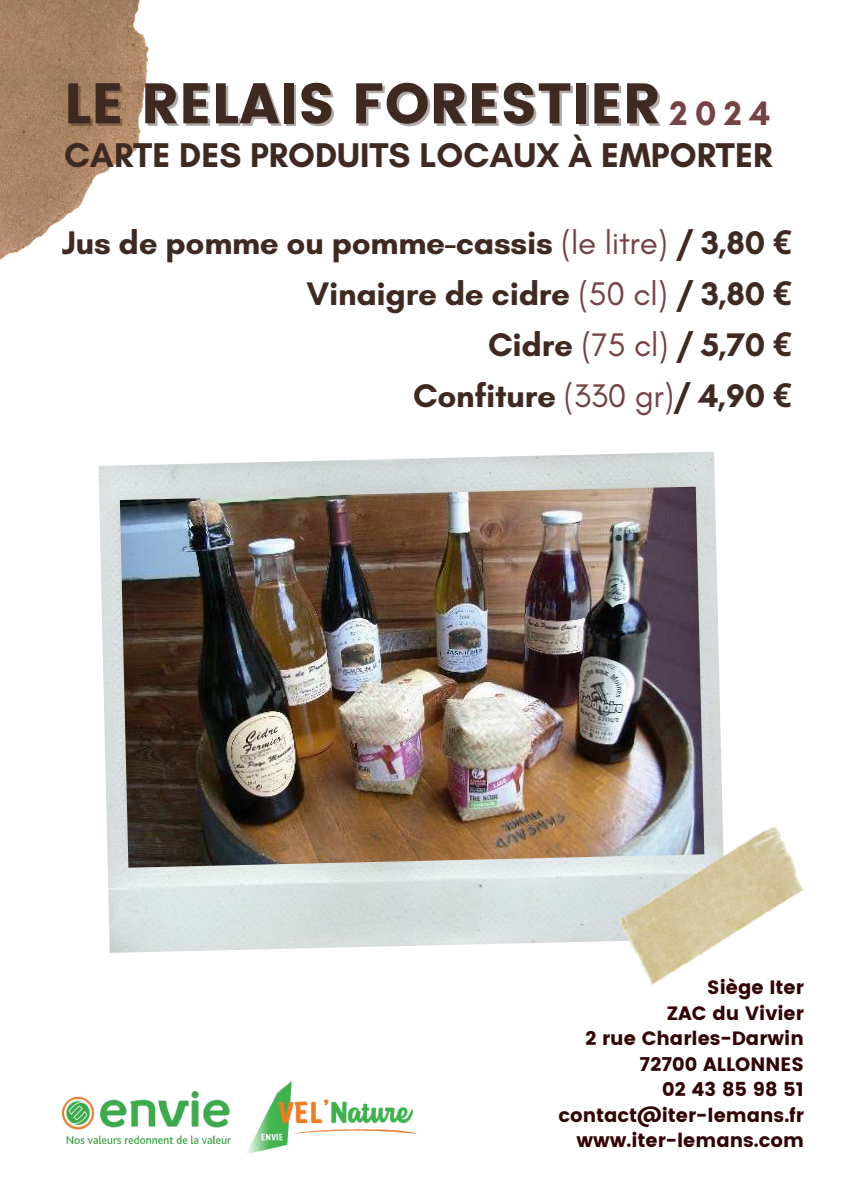
<style>
.page{position:relative;width:842px;height:1191px;background:#fff}
.page>*{position:absolute;margin:0;border:0;box-sizing:border-box;transform-origin:0 0}
.t1{font:57px "Poppins";color:#3f2a21}
.t2{font:700 34.9px "Glacial Indifference";color:#3f2a21}
.t3{font:700 33.2px/51px "Glacial Indifference";letter-spacing:-.01em;color:#3f2a21;text-align:right}
.t4{font:19.3px/25.5px "Poppins";color:#320404;text-align:right}
.s1{font-family:"Glacial Indifference";font-weight:700;font-size:34.6px;color:#754246}
.s2{font-weight:400;color:#754246}
.s3{font-family:"Noto Sans"}
</style>
<div class="page">
<img style="left:0;top:0;width:149px;height:261px">
<img style="left:98px;top:451px;width:625px;height:501px">
<img style="left:610px;top:820px;width:194px;height:166px">
<img style="left:120px;top:486px;width:584px;height:381px">
<img style="left:62px;top:1091px;width:169px;height:52px">
<img style="left:248px;top:1081px;width:168px;height:71px">
<h1 class="t1" style="left:64px;top:70px;width:708px">LE RELAIS FORESTIER <span class="s1">2 0 2 4</span></h1>
<p class="t2" style="left:64px;top:134px;width:710px">CARTE DES PRODUITS LOCAUX À EMPORTER</p>
<p class="t3" style="left:62px;top:217px;width:732px">Jus de pomme ou pomme-cassis <span class="s2">(le litre)</span> / 3,80 <span class="s3">€<br></span>Vinaigre de cidre <span class="s2">(50 cl)</span> / 3,80 <span class="s3">€<br></span>Cidre <span class="s2">(75 cl)</span> / 5,70 <span class="s3">€<br></span>Confiture <span class="s2">(330 gr)</span>/ 4,90 <span class="s3">€</span></p>
<p class="t4" style="left:559px;top:974px;width:247px">Siège Iter<br>ZAC du Vivier<br>2 rue Charles-Darwin<br>72700 ALLONNES<br>02 43 85 98 51 contact@iter-lemans.fr www.iter-lemans.com</p>
</div>
